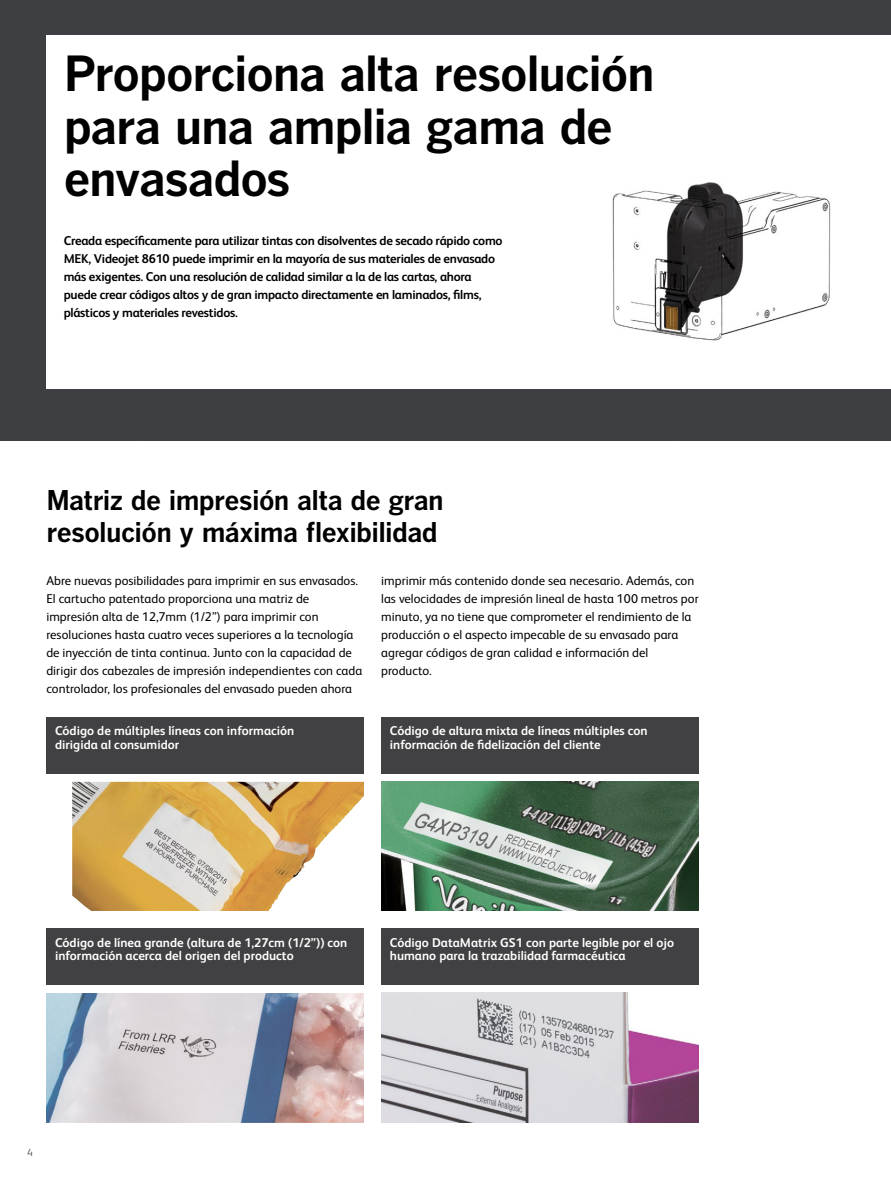
<style>
.page{position:relative;width:891px;height:1188px;background:#fff}
.page>*{position:absolute;margin:0;border:0;box-sizing:border-box;transform-origin:0 0}
.t1{font:700 48px/52.5px "Benton Gothic";letter-spacing:-.03em;color:#000}
.t2{font:700 27px/31.5px "Benton Gothic";letter-spacing:-.025em;color:#000}
.t3{font:12.75px/18px "FS Albert Pro";color:#000}
.t4{font:700 12.75px/18px "FS Albert Pro";letter-spacing:-.02em;color:#000}
.t5{font:700 12.75px/13.5px "FS Albert Pro";color:#fff}
.t6{font:300 10.5px "FS Albert Pro";color:#414042}
</style>
<div class="page">
<div style="left:0;top:0;width:891px;height:441px;background:#3d3f42"></div>
<div style="left:46px;top:36px;width:845px;height:353px;background:#fff"></div>
<img style="left:72px;top:782px;width:292px;height:129px">
<img style="left:381px;top:782px;width:318px;height:129px">
<img style="left:381px;top:993px;width:318px;height:129px">
<div style="left:46px;top:717px;width:318px;height:56px;background:#414042"></div>
<div style="left:381px;top:717px;width:318px;height:56px;background:#414042"></div>
<div style="left:46px;top:928px;width:318px;height:56px;background:#414042"></div>
<div style="left:381px;top:928px;width:318px;height:56px;background:#414042"></div>
<img style="left:612px;top:182px;width:219px;height:159px">
<img style="left:46px;top:993px;width:318px;height:130px">
<h1 class="t1" style="left:64px;top:48px;width:593px">Proporciona alta resolución para una amplia gama de envasados</h1>
<p class="t4" style="left:64px;top:231px;width:440px">Creada específicamente para utilizar tintas con disolventes de secado rápido como MEK, Videojet 8610 puede imprimir en la mayoría de sus materiales de envasado más exigentes. Con una resolución de calidad similar a la de las cartas, ahora puede crear códigos altos y de gran impacto directamente en laminados, films, plásticos y materiales revestidos.</p>
<h2 class="t2" style="left:46px;top:485px;width:399px">Matriz de impresión alta de gran resolución y máxima flexibilidad</h2>
<p class="t3" style="left:46px;top:571px;width:317px">Abre nuevas posibilidades para imprimir en sus envasados.<br>El cartucho patentado proporciona una matriz de impresión alta de 12,7mm (1/2”) para imprimir con resoluciones hasta cuatro veces superiores a la tecnología de inyección de tinta continua. Junto con la capacidad de dirigir dos cabezales de impresión independientes con cada controlador, los profesionales del envasado pueden ahora</p>
<p class="t3" style="left:381px;top:571px;width:319px">imprimir más contenido donde sea necesario. Además, con las velocidades de impresión lineal de hasta 100 metros por minuto, ya no tiene que comprometer el rendimiento de la producción o el aspecto impecable de su envasado para agregar códigos de gran calidad e información del producto.</p>
<p class="t5" style="left:55px;top:724px;width:241px">Código de múltiples líneas con información dirigida al consumidor</p>
<p class="t5" style="left:390px;top:724px;width:259px">Código de altura mixta de líneas múltiples con información de fidelización del cliente</p>
<p class="t5" style="left:55px;top:935px;width:294px">Código de línea grande (altura de 1,27cm (1/2”)) con información acerca del origen del producto</p>
<p class="t5" style="left:390px;top:935px;width:286px">Código DataMatrix GS1 con parte legible por el ojo humano para la trazabilidad farmacéutica</p>
<p class="t6" style="left:27px;top:1145px;width:7px">4</p>
</div>
